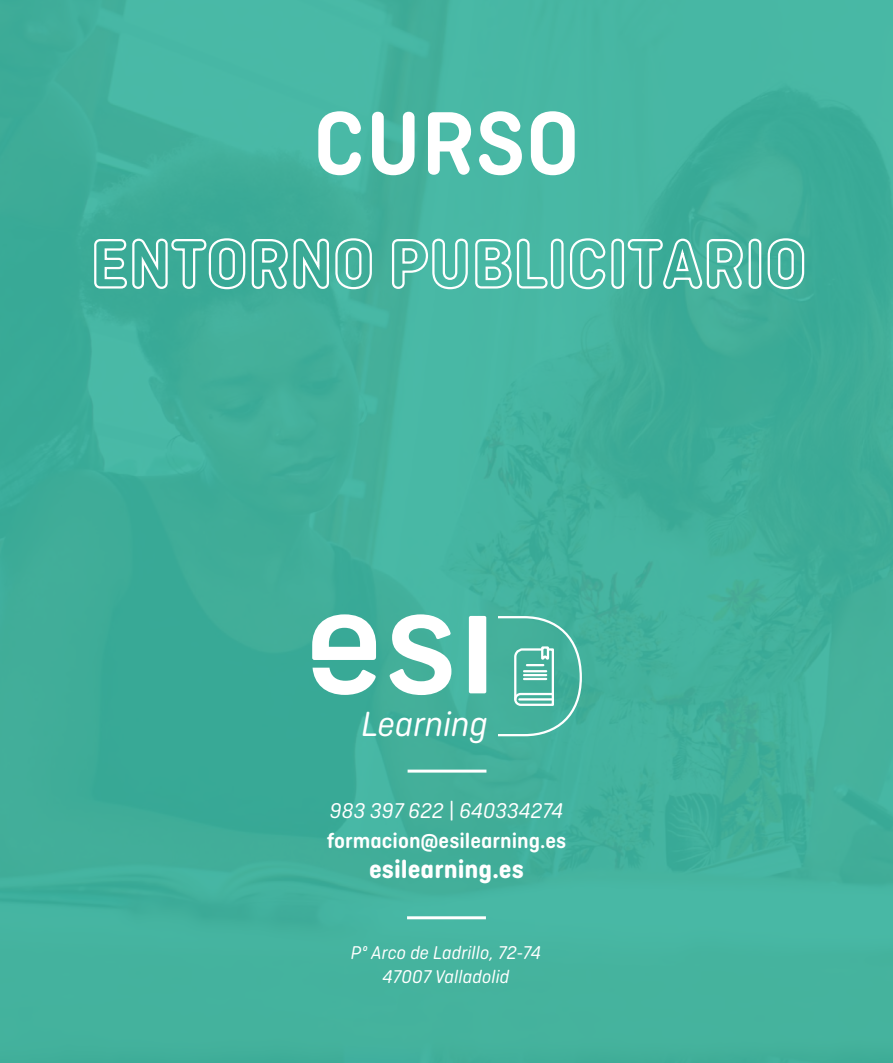
<style>
.page{position:relative;width:893px;height:1063px;background:#43b09c}
.page>*{position:absolute;margin:0;border:0;box-sizing:border-box;transform-origin:0 0}
.t1{font:600 94.5px "Ciutadella Rounded";color:#fff}
.t2{font:italic 36.75px "Ciutadella Rounded";color:#fff}
.t3{font:700 27px "Ciutadella Rounded";color:#fff}
.t4{font:600 22.5px "Ciutadella Rounded";color:#fff}
.t5{font:italic 22.5px "Ciutadella Rounded";color:#fff}
.t6{font:italic 19.5px/23.4px "Ciutadella Rounded";color:#fff;text-align:center}
</style>
<div class="page">
<hr style="left:408px;top:770px;width:78px;height:3px;background:#fff">
<hr style="left:407px;top:916px;width:79px;height:3px;background:#fff">
<svg style="left:389px;top:614px;width:62px;height:81px"></svg>
<div style="left:469px;top:616px;width:17px;height:77px;background:#fff;border-radius:2px"></div>
<svg style="left:312px;top:614px;width:64px;height:46px"></svg>
<svg style="left:313px;top:668px;width:63px;height:27px"></svg>
<svg style="left:498px;top:616px;width:85px;height:121px"></svg>
<hr style="left:524px;top:670px;width:22px;height:2px;background:#fff">
<hr style="left:524px;top:674px;width:22px;height:2px;background:#fff">
<hr style="left:524px;top:678px;width:22px;height:2px;background:#fff">
<hr style="left:519px;top:698px;width:34px;height:3px;background:#fff">
<svg style="left:94px;top:237px;width:278px;height:53px"></svg>
<svg style="left:392px;top:238px;width:156px;height:52px"></svg>
<div style="left:551px;top:239px;width:13px;height:50px;border:2px solid #fff;border-radius:5px"></div>
<svg style="left:569px;top:238px;width:36px;height:52px"></svg>
<div style="left:611px;top:239px;width:13px;height:50px;border:2px solid #fff;border-radius:5px"></div>
<svg style="left:627px;top:238px;width:116px;height:52px"></svg>
<div style="left:749px;top:239px;width:12px;height:50px;border:2px solid #fff;border-radius:5px"></div>
<svg style="left:767px;top:238px;width:38px;height:52px"></svg>
<h1 class="t1" style="left:313px;top:90px;width:268px">CURSO</h1>
<h2 class="t2" style="left:361px;top:704px;width:128px">Learning</h2>
<p class="t5" style="left:330px;top:799px;width:235px">983 397 622 | 640334274</p>
<p class="t4" style="left:327px;top:828px;width:241px">formacion@esilearning.es</p>
<h3 class="t3" style="left:369px;top:854px;width:156px">esilearning.es</h3>
<p class="t6" style="left:351px;top:941px;width:192px">Pº Arco de Ladrillo, 72-74<br>47007 Valladolid</p>
</div>
